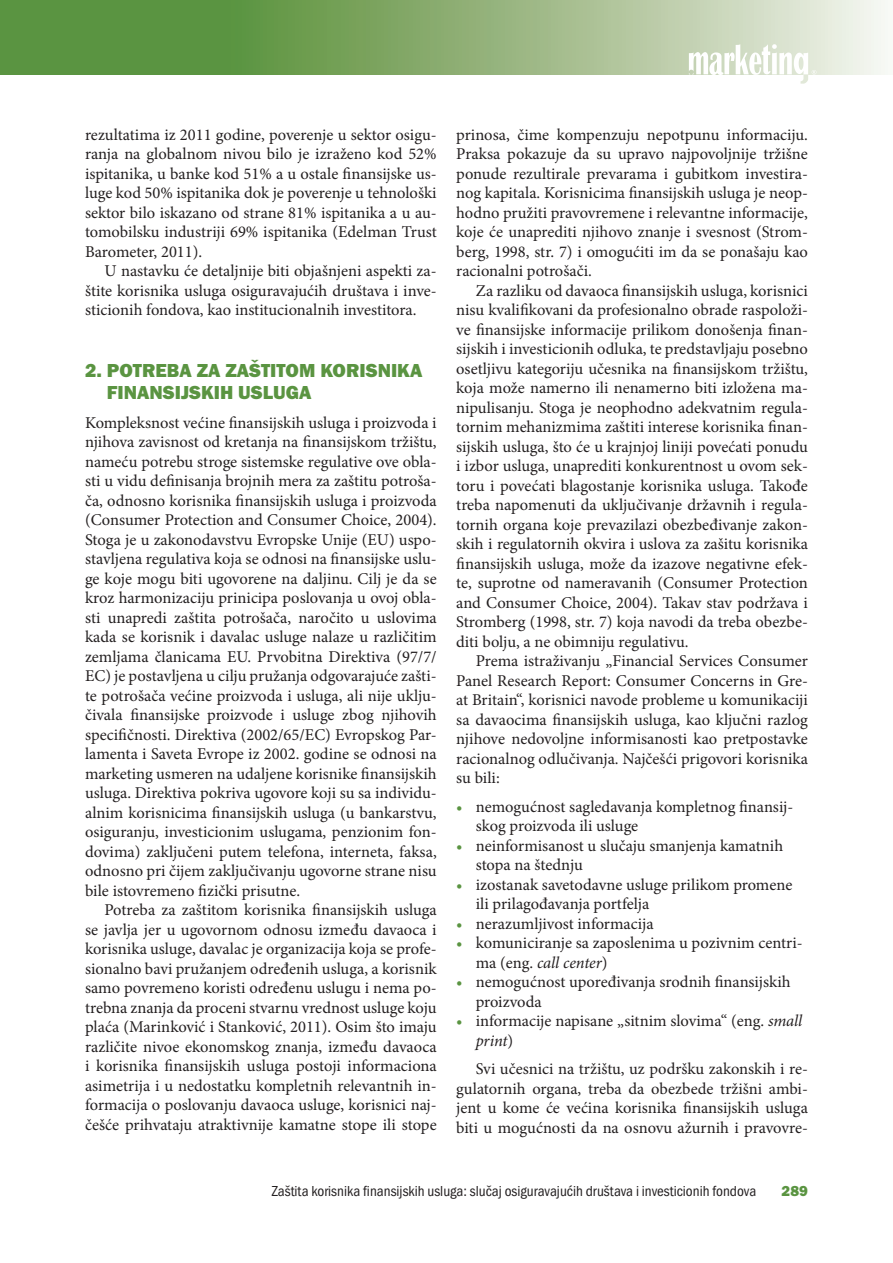
<style>
.page{position:relative;width:893px;height:1263px;background:#fff}
.page>*{position:absolute;margin:0;border:0;box-sizing:border-box;transform-origin:0 0}
.t1{font:19.5px "Franklin Got Itc TEE Heav";color:#5a9441}
.t2{font:16.5px/19.5px "Minion Pro";color:#231f20;text-align:justify}
.t3{font:condensed 15px "Franklin Got Itc TEE";color:#231f20}
.t4{font:15px "Franklin Got Itc TEE Heav";color:#5a9441}
.s1{color:#5a9441}
.s2{font-style:italic}
</style>
<div class="page">
<svg style="left:0;top:0;width:885px;height:74px;background:#8db176"></svg>
<svg style="left:689px;top:44px;width:127px;height:40px"></svg>
<p class="t2" style="left:85px;top:125px;width:353px">rezultatima iz 2011 godine, poverenje u sektor osigu&shy;ranja na globalnom nivou bilo je izraženo kod 52% ispitanika, u banke kod 51% a u ostale finansijske us&shy;luge kod 50% ispitanika dok je poverenje u tehnološki sektor bilo iskazano od strane 81% ispitanika a u au&shy;tomobilsku industriji 69% ispitanika (Edelman Trust Barometer, 2011).</p>
<p class="t2" style="left:85px;top:261px;width:353px;text-indent:20px">U nastavku će detaljnije biti objašnjeni aspekti za&shy;štite korisnika usluga osiguravajućih društava i inve&shy;sticionih fondova, kao institucionalnih investitora.</p>
<p class="t1" style="left:85px;top:359px;width:33px">2. POTRE</p>
<p class="t1" style="left:167px;top:359px;width:71px">BAZA ZAŠTITOM</p>
<p class="t1" style="left:320px;top:359px;width:12px">KORI</p>
<p class="t1" style="left:366px;top:359px;width:24px">SNIKA</p>
<p class="t1" style="left:107px;top:381px;width:12px">FINAN</p>
<p class="t1" style="left:163px;top:381px;width:137px">SIJSKI H USLUGA</p>
<p class="t2" style="left:85px;top:413px;width:353px">Kompleksnost većine finansijskih usluga i proizvoda i njihova zavisnost od kretanja na finansijskom tržištu, nameću potrebu stroge sistemske regulative ove obla&shy;sti u vidu definisanja brojnih mera za zaštitu potroša&shy;ča, odnosno korisnika finansijskih usluga i proizvoda (Consumer Protection and Consumer Choice, 2004).<br>Stoga je u zakonodavstvu Evropske Unije (EU) uspo&shy;stavljena regulativa koja se odnosi na finansijske uslu&shy;ge koje mogu biti ugovorene na daljinu. Cilj je da se kroz harmonizaciju prinicipa poslovanja u ovoj obla&shy;sti unapredi zaštita potrošača, naročito u uslovima kada se korisnik i davalac usluge nalaze u različitim zemljama članicama EU. Prvobitna Direktiva (97/7/ EC) je postavljena u cilju pružanja odgovarajuće zašti&shy;te potrošača većine proizvoda i usluga, ali nije uklju&shy;čivala finansijske proizvode i usluge zbog njihovih specifičnosti. Direktiva (2002/65/EC) Evropskog Par&shy;lamenta i Saveta Evrope iz 2002. godine se odnosi na marketing usmeren na udaljene korisnike finansijskih usluga. Direktiva pokriva ugovore koji su sa individu&shy;alnim korisnicima finansijskih usluga (u bankarstvu, osiguranju, investicionim uslugama, penzionim fon&shy;dovima) zaključeni putem telefona, interneta, faksa, odnosno pri čijem zaključivanju ugovorne strane nisu bile istovremeno fizički prisutne.</p>
<p class="t2" style="left:85px;top:900px;width:353px;text-indent:20px">Potreba za zaštitom korisnika finansijskih usluga se javlja jer u ugovornom odnosu između davaoca i korisnika usluge, davalac je organizacija koja se profe&shy;sionalno bavi pružanjem određenih usluga, a korisnik samo povremeno koristi određenu uslugu i nema po&shy;trebna znanja da proceni stvarnu vrednost usluge koju plaća (Marinković i Stanković, 2011). Osim što imaju različite nivoe ekonomskog znanja, između davaoca i korisnika finansijskih usluga postoji informaciona asimetrija i u nedostatku kompletnih relevantnih in&shy;formacija o poslovanju davaoca usluge, korisnici naj&shy;češće prihvataju atraktivnije kamatne stope ili stope</p>
<p class="t2" style="left:456px;top:125px;width:353px">prinosa, čime kompenzuju nepotpunu informaciju.<br>Praksa pokazuje da su upravo najpovoljnije tržišne ponude rezultirale prevarama i gubitkom investira&shy;nog kapitala. Korisnicima finansijskih usluga je neop&shy;hodno pružiti pravovremene i relevantne informacije, koje će unaprediti njihovo znanje i svesnost (Strom&shy;berg, 1998, str. 7) i omogućiti im da se ponašaju kao racionalni potrošači.</p>
<p class="t2" style="left:456px;top:281px;width:353px;text-indent:20px">Za razliku od davaoca finansijskih usluga, korisnici nisu kvalifikovani da profesionalno obrade raspoloži&shy;ve finansijske informacije prilikom donošenja finan&shy;sijskih i investicionih odluka, te predstavljaju posebno osetljivu kategoriju učesnika na finansijskom tržištu, koja može namerno ili nenamerno biti izložena ma&shy;nipulisanju. Stoga je neophodno adekvatnim regula&shy;tornim mehanizmima zaštiti interese korisnika finan&shy;sijskih usluga, što će u krajnjoj liniji povećati ponudu i izbor usluga, unaprediti konkurentnost u ovom sek&shy;toru i povećati blagostanje korisnika usluga. Takođe treba napomenuti da uključivanje državnih i regula&shy;tornih organa koje prevazilazi obezbeđivanje zakon&shy;skih i regulatornih okvira i uslova za zašitu korisnika finansijskih usluga, može da izazove negativne efek&shy;te, suprotne od nameravanih (Consumer Protection and Consumer Choice, 2004). Takav stav podržava i Stromberg (1998, str. 7) koja navodi da treba obezbe&shy;diti bolju, a ne obimniju regulativu.</p>
<p class="t2" style="left:456px;top:651px;width:353px;text-indent:20px">Prema istraživanju „Financial Services Consumer Panel Research Report: Consumer Concerns in Gre&shy;at Britain“, korisnici navode probleme u komunikaciji sa davaocima finansijskih usluga, kao ključni razlog njihove nedovoljne informisanosti kao pretpostavke racionalnog odlučivanja. Najčešći prigovori korisnika su bili:</p>
<p class="t2" style="left:476px;top:797px;width:319px;text-indent:-20px"><span class="s1">•</span> nemogućnost sagledavanja kompletnog finansij&shy;skog proizvoda ili usluge</p>
<p class="t2" style="left:476px;top:836px;width:309px;text-indent:-20px"><span class="s1">•</span> neinformisanost u slučaju smanjenja kamatnih stopa na štednju</p>
<p class="t2" style="left:476px;top:875px;width:318px;text-indent:-20px"><span class="s1">•</span> izostanak savetodavne usluge prilikom promene ili prilagođavanja portfelja</p>
<p class="t2" style="left:456px;top:914px;width:199px"><span class="s1">•</span> nerazumljivost informacija</p>
<p class="t2" style="left:476px;top:933px;width:328px;text-indent:-20px"><span class="s1">•</span> komuniciranje sa zaposlenima u pozivnim centri&shy;ma (eng. <span class="s2">call center</span>)</p>
<p class="t2" style="left:476px;top:972px;width:316px;text-indent:-20px"><span class="s1">•</span> nemogućnost upoređivanja srodnih finansijskih proizvoda</p>
<p class="t2" style="left:476px;top:1011px;width:328px;text-indent:-20px"><span class="s1">•</span> informacije napisane „sitnim slovima“ (eng. <span class="s2">small print</span>)</p>
<p class="t2" style="left:456px;top:1059px;width:353px;text-indent:20px">Svi učesnici na tržištu, uz podršku zakonskih i re&shy;gulatornih organa, treba da obezbede tržišni ambi&shy;jent u kome će većina korisnika finansijskih usluga biti u mogućnosti da na osnovu ažurnih i pravovre-</p>
<p class="t3" style="left:272px;top:1183px;width:486px">Zaštita korisnika finansijskih usluga: slučaj osiguravajućih društava i investicionih fondova</p>
<p class="t4" style="left:782px;top:1182px;width:28px">289</p>
</div>
